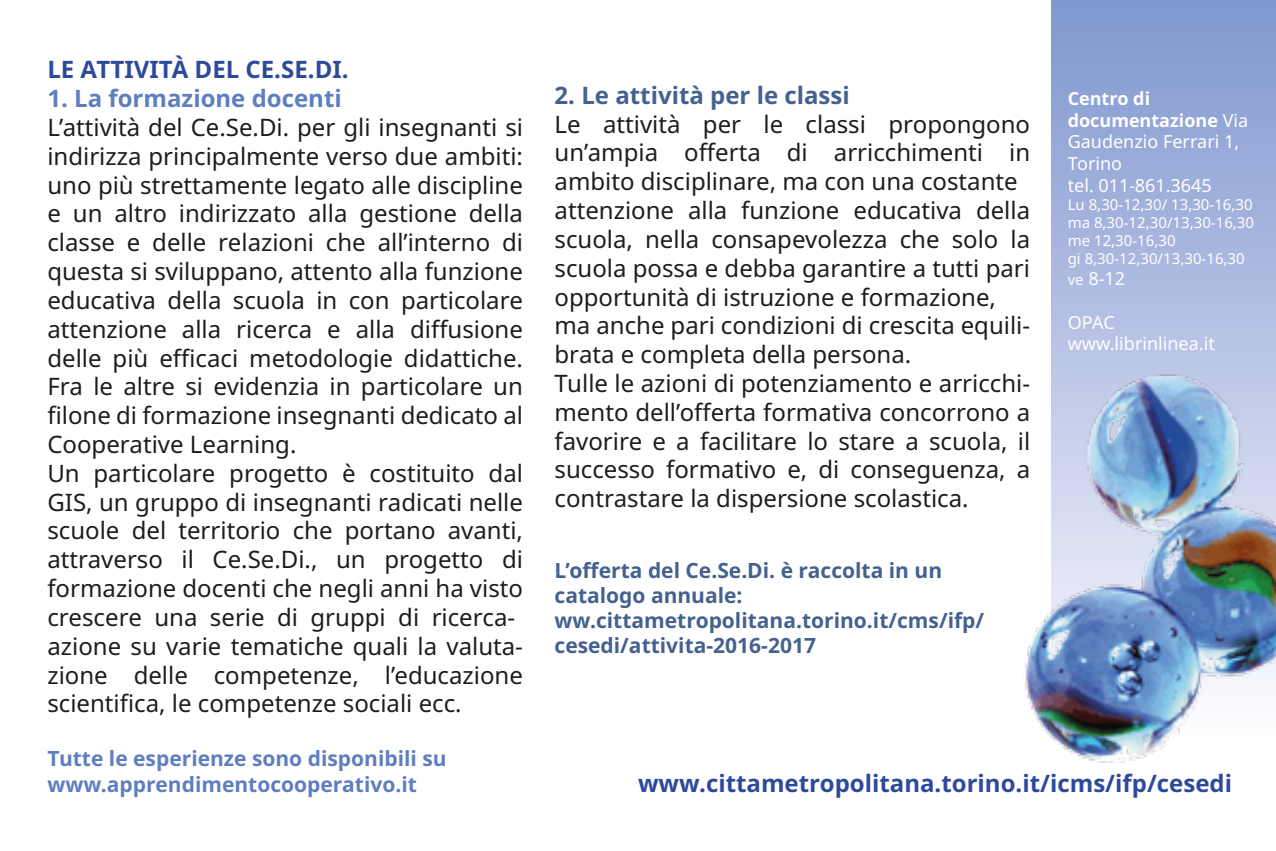
<style>
.page{position:relative;width:1276px;height:851px;background:#fff}
.page>*{position:absolute;margin:0;border:0;box-sizing:border-box;transform-origin:0 0}
.t1{font:24px/28.8px "Noto Sans";color:#1d1d1b}
.t2{font:700 24px "Noto Sans";color:#2d4a9a}
.t3{font:700 24px "Noto Sans";color:#44618f}
.t4{font:700 24px "Noto Sans";color:#5e7ebf}
.t5{font:700 21px/25.2px "Noto Sans";color:#44618f}
.t6{font:700 21px/25.2px "Noto Sans";color:#5e7ebf}
.t7{font:18px/21.6px "Noto Sans";color:#fff}
.t8{font:15px/18px "Noto Sans";color:#fff}
.s1{font-weight:700}
.s2{font-family:"Myriad Pro"}
.s3{font-size:15px}
</style>
<div class="page">
<svg style="left:1051px;top:0;width:225px;height:266px;background:#94a7d6"></svg>
<img style="left:1025px;top:266px;width:251px;height:497px">
<p class="t2" style="left:47px;top:53px;width:303px">LE ATTIVITÀ DEL CE.SE.DI.</p>
<p class="t4" style="left:47px;top:81px;width:296px">1. La formazione docenti</p>
<p class="t1" style="left:47px;top:112px;width:477px">L’attività del Ce.Se.Di. per gli insegnanti si indirizza principalmente verso due ambiti: uno più strettamente legato alle discipline e un altro indirizzato alla gestione della classe e delle relazioni che all’interno di questa si sviluppano, attento alla funzione educativa della scuola in con particolare attenzione alla ricerca e alla diffusione delle più efficaci metodologie didattiche.<br>Fra le altre si evidenzia in particolare un filone di formazione insegnanti dedicato al Cooperative Learning.<br>Un particolare progetto è costituito dal GIS, un gruppo di insegnanti radicati nelle scuole del territorio che portano avanti, attraverso il Ce.Se.Di., un progetto di formazione docenti che negli anni ha visto crescere una serie di gruppi di ricerca&shy;azione su varie tematiche quali la valuta&shy;zione delle competenze, l’educazione scientifica, le competenze sociali ecc.</p>
<p class="t6" style="left:47px;top:745px;width:401px">Tutte le esperienze sono disponibili su www.apprendimentocooperativo.it</p>
<p class="t3" style="left:554px;top:78px;width:297px">2. Le attività per le classi</p>
<p class="t1" style="left:554px;top:109px;width:477px">Le attività per le classi propongono un’ampia offerta di arricchimenti in ambito disciplinare, ma con una costante attenzione alla funzione educativa della scuola, nella consapevolezza che solo la scuola possa e debba garantire a tutti pari opportunità di istruzione e formazione, ma anche pari condizioni di crescita equili&shy;brata e completa della persona.<br>Tulle le azioni di potenziamento e arricchi&shy;mento dell’offerta formativa concorrono a favorire e a facilitare lo stare a scuola, il successo formativo e, di conseguenza, a contrastare la dispersione scolastica.</p>
<p class="t5" style="left:554px;top:556px;width:431px">L’offerta del Ce.Se.Di. è raccolta in un catalogo annuale: ww.cittametropolitana.torino.it/cms/ifp/ cesedi/attivita-2016-2017</p>
<p class="t7" style="left:1067px;top:87px;width:182px"><span class="s1">Centro di documentazione</span> Via<br>Gaudenzio Ferrari 1,<br>Torino<br>tel. 011<span class="s2">‐</span>861.3645</p>
<p class="t8" style="left:1067px;top:195px;width:188px">Lu 8,30-12,30/ 13,30-16,30 ma 8,30-12,30/13,30-16,30 me 12,30-16,30<br>gi 8,30-12,30/13,30-16,30</p>
<p class="t7" style="left:1067px;top:267px;width:59px"><span class="s3">ve</span> 8-12</p>
<p class="t7" style="left:1067px;top:311px;width:149px">OPAC www.librinlinea.it</p>
<p class="t2" style="left:638px;top:765px;width:595px">www.cittametropolitana.torino.it/icms/ifp/cesedi</p>
</div>
